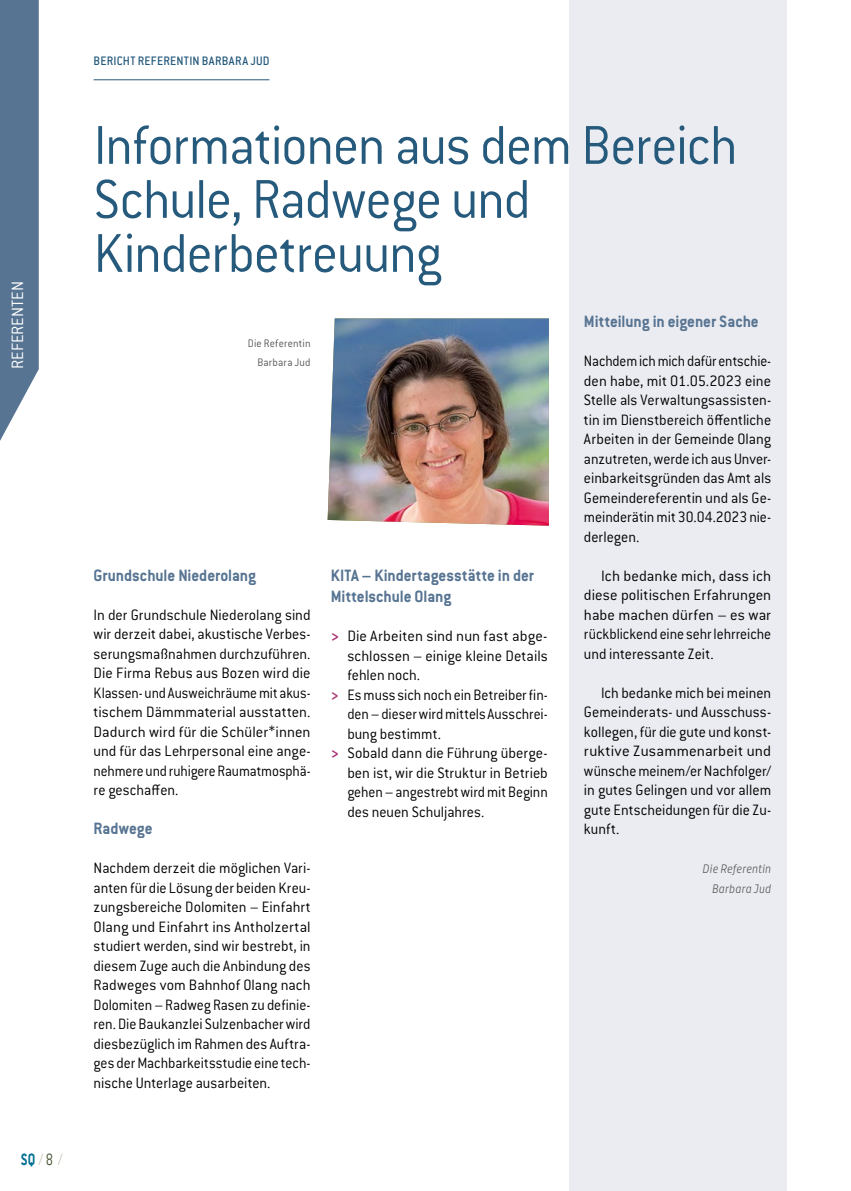
<style>
.page{position:relative;width:851px;height:1191px;background:#fff}
.page>*{position:absolute;margin:0;border:0;box-sizing:border-box;transform-origin:0 0}
.Rubrik_blau{font:300 60px/54px "Conduit ITC Pro";letter-spacing:-.02em;color:#265a7c;scale:.95 1}
.Zwischentitel_blau{font:700 18px/21.6px "Conduit ITC Pro";letter-spacing:-.005em;color:#577492;scale:.95 1}
.Rubrik_vertikal{font:300 18px "Conduit ITC Pro";color:#fff}
.t1{font:700 18px "Conduit ITC Pro";color:#006f93;scale:.8 1}
.Fliesstext_2019_ohne{font:300 16.5px/19.5px "Conduit ITC Pro";letter-spacing:-.005em;color:#000;text-align:justify;scale:.95 1}
.Fliesstext_2019_ohne-2{font:300 16.5px/19.5px "Conduit ITC Pro";letter-spacing:-.005em;color:#000;text-align:justify;scale:.96 1}
.Fliesstext_2019_ohne-3{font:300 16.5px/19.5px "Conduit ITC Pro";letter-spacing:-.005em;color:#000;text-align:justify;scale:.91 1}
.Fliesstext_2019_mit{font:300 16.5px/19.5px "Conduit ITC Pro";color:#000;text-align:justify;scale:.95 1}
.Aufzählung_mit_Einzu{font:300 16.5px/19.5px "Conduit ITC Pro";color:#000;text-align:justify}
.Fliesstext_2019_mit-2{font:300 16.5px/19.5px "Conduit ITC Pro";color:#000;text-align:justify}
.Aufzählung_mit_Einzu-2{font:300 16.5px/19.5px "Conduit ITC Pro";color:#000;text-align:justify;scale:.93 1}
.Rubrik_blau-2{font:500 13.5px "Conduit ITC Pro";letter-spacing:.015em;color:#265a7c;scale:.95 1}
.Didaskalie_2019{font:300 12px "Conduit ITC Pro";letter-spacing:.015em;color:#575756;scale:.95 1}
.Autor{font:italic 300 11.7px "Puffin Display Soft";letter-spacing:.02em;color:#575756;scale:.95 1}
.s1{font-weight:300;color:#c6c1b2}
.s2{font-weight:300;color:#445231}
.s3{font-weight:700;color:#ab3676}
</style>
<div class="page">
<svg style="left:0;top:0;width:39px;height:441px;background:#65809b"></svg>
<div style="left:569px;top:0;width:217px;height:1191px;background:#ebecf1"></div>
<hr style="left:94px;top:79px;width:175px;height:1px;background:#265a7c">
<img style="left:327px;top:318px;width:222px;height:207px">
<p class="Rubrik_vertikal" style="left:8px;top:369px;width:89px;rotate:-90deg">REFERENTEN</p>
<p class="t1" style="left:21px;top:1148px;width:53px">SQ<span class="s1">/</span> <span class="s2">8</span> <span class="s1">/</span></p>
<p class="Rubrik_blau-2" style="left:94px;top:53px;width:186px">BERICHT REFERENTIN BARBARA JUD</p>
<p class="Rubrik_blau" style="left:94px;top:119px;width:679px">Informationen aus dem Bereich<br>Schule, Radwege und</p>
<p class="Rubrik_blau" style="left:94px;top:227px;width:368px">Kinderbetreuung</p>
<p class="Didaskalie_2019" style="left:248px;top:336px;width:67px">Die Referentin</p>
<p class="Didaskalie_2019" style="left:257px;top:356px;width:57px">Barbara Jud</p>
<p class="Zwischentitel_blau" style="left:94px;top:564px;width:172px">Grundschule Niederolang</p>
<p class="Fliesstext_2019_ohne-2" style="left:94px;top:605px;width:227px">In der Grundschule Niederolang sind wir derzeit dabei, akustische Verbes&shy;serungsmaßnahmen durchzuführen.<br>Die Firma Rebus aus Bozen wird die Klassen- und Ausweichräume mit akus&shy;tischem Dämmmaterial ausstatten.<br>Dadurch wird für die Schüler*innen und für das Lehrpersonal eine ange&shy;nehmere und ruhigere Raumatmosphä&shy;re geschaffen.</p>
<p class="Zwischentitel_blau" style="left:94px;top:817px;width:64px">Radwege</p>
<p class="Fliesstext_2019_ohne" style="left:94px;top:858px;width:230px">Nachdem derzeit die möglichen Vari&shy;anten für die Lösung der beiden Kreu&shy;zungsbereiche Dolomiten – Einfahrt Olang und Einfahrt ins Antholzertal studiert werden, sind wir bestrebt, in diesem Zuge auch die Anbindung des Radweges vom Bahnhof Olang nach Dolomiten – Radweg Rasen zu definie&shy;ren. Die Baukanzlei Sulzenbacher wird diesbezüglich im Rahmen des Auftra&shy;ges der Machbarkeitsstudie eine tech&shy;nische Unterlage ausarbeiten.</p>
<p class="Zwischentitel_blau" style="left:331px;top:564px;width:215px">KITA – Kindertagesstätte in der<br>Mittelschule Olang</p>
<p class="Aufzählung_mit_Einzu" style="left:347px;top:626px;width:202px;text-indent:-16px"><span class="s3">&gt;</span> Die Arbeiten sind nun fast abge&shy;schlossen – einige kleine Details fehlen noch.</p>
<p class="Aufzählung_mit_Einzu-2" style="left:347px;top:685px;width:217px;text-indent:-16px"><span class="s3">&gt;</span> Es muss sich noch ein Betreiber fin&shy;den – dieser wird mittels Ausschrei&shy;bung bestimmt.</p>
<p class="Aufzählung_mit_Einzu" style="left:347px;top:743px;width:202px;text-indent:-16px"><span class="s3">&gt;</span> Sobald dann die Führung überge&shy;ben ist, wir die Struktur in Betrieb gehen – angestrebt wird mit Beginn des neuen Schuljahres.</p>
<p class="Zwischentitel_blau" style="left:584px;top:310px;width:185px">Mitteilung in eigener Sache</p>
<p class="Fliesstext_2019_ohne-3" style="left:584px;top:351px;width:207px">Nachdem ich mich dafür entschie&shy;den habe, mit 01.05.2023 eine Stelle als Verwaltungsassisten&shy;tin im Dienstbereich öffentliche Arbeiten in der Gemeinde Olang anzutreten, werde ich aus Unver&shy;einbarkeitsgründen das Amt als Gemeindereferentin und als Ge&shy;meinderätin mit 30.04.2023 nie&shy;derlegen.</p>
<p class="Fliesstext_2019_mit-2" style="left:584px;top:566px;width:189px;text-indent:17px">Ich bedanke mich, dass ich diese politischen Erfahrungen habe machen dürfen – es war rückblickend eine sehr lehrreiche und interessante Zeit.</p>
<p class="Fliesstext_2019_mit" style="left:584px;top:683px;width:198px;text-indent:17px">Ich bedanke mich bei meinen Gemeinderats- und Ausschuss&shy;kollegen, für die gute und konst&shy;ruktive Zusammenarbeit und wünsche meinem/er Nachfolger/ in gutes Gelingen und vor allem gute Entscheidungen für die Zu&shy;kunft.</p>
<p class="Autor" style="left:702px;top:862px;width:74px">Die Referentin</p>
<p class="Autor" style="left:712px;top:882px;width:64px">Barbara Jud</p>
</div>
